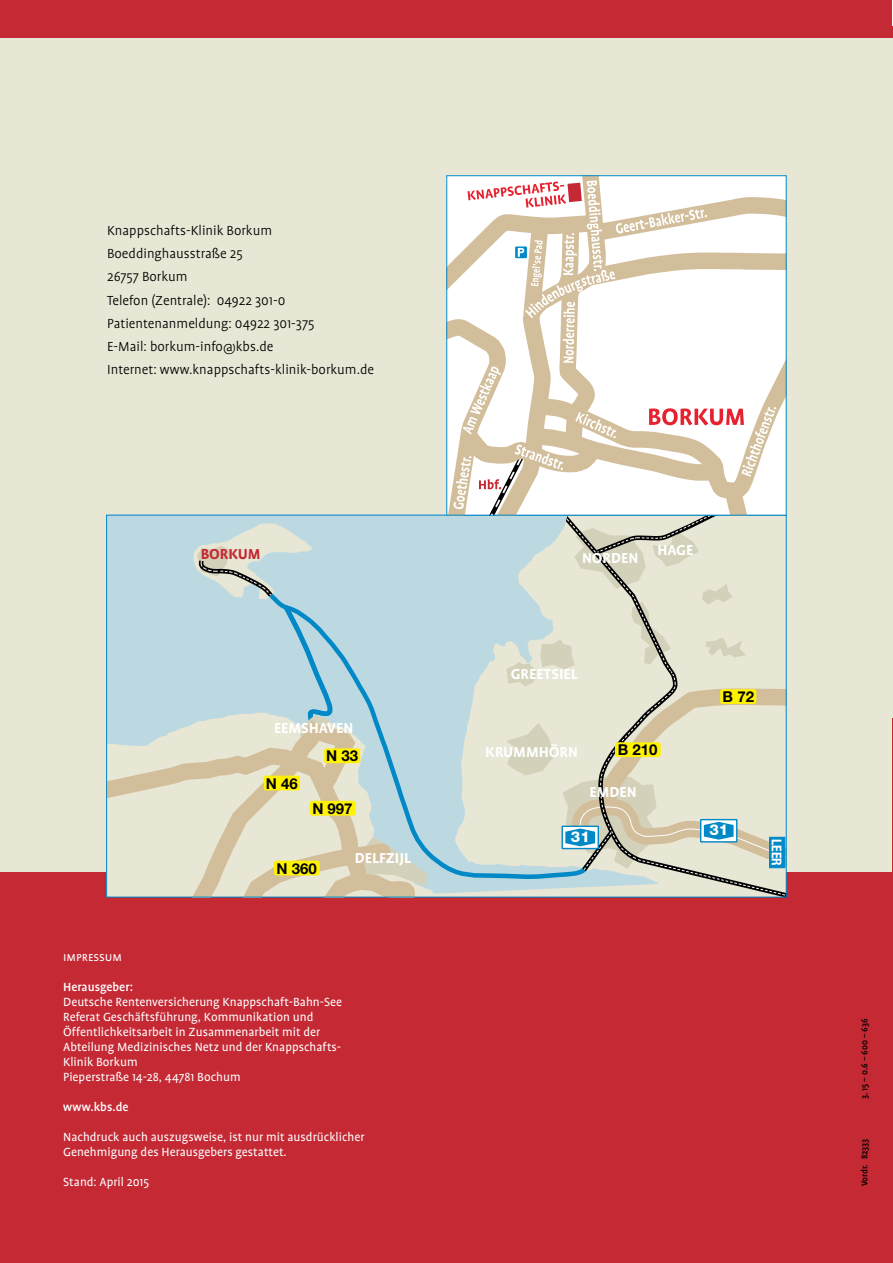
<style>
.page{position:relative;width:893px;height:1263px;background:#fff}
.page>*{position:absolute;margin:0;border:0;box-sizing:border-box;transform-origin:0 0}
.t1{font:700 16.5px "Profile";color:#fff}
.t2{font:700 16.5px "Profile";color:#c42934}
.t3{font:300 15px/23.2px "Profile";color:#000}
.t4{font:700 15px "Helvetica Neue";color:#000}
.t5{font:800 15px "Helvetica Neue";color:#fff}
.t6{font:13.5px/15px "Profile";color:#fff}
.t7{font:500 13.5px "Profile";color:#fff}
.t8{font:13.5px "Profile SC";color:#fff}
.t9{font:700 condensed 13.5px "Helvetica Neue";color:#fff}
.t10{font:500 9.75px "Profile";color:#000}
</style>
<div class="page">
<div style="left:0;top:719px;width:893px;height:544px;background:#c42934"></div>
<div style="left:0;top:15px;width:893px;height:857px;background:#e8e6d4"></div>
<div style="left:0;top:0;width:893px;height:38px;background:#c42934"></div>
<hr style="left:892px;top:719px;width:1px;height:165px;background:#e8e6d4">
<div style="left:427px;top:588px;width:19px;height:293px;background:#bcd9e2"></div>
<svg style="left:108px;top:523px;width:319px;height:372px"></svg>
<svg style="left:446px;top:177px;width:341px;height:720px"></svg>
<div style="left:446px;top:175px;width:341px;height:340px;border:1px solid #0088c7"></div>
<p class="t3" style="left:107px;top:219px;width:268px">Knappschafts-Klinik Borkum<br>Boeddinghausstraße 25<br>26757 Borkum<br>Telefon (Zentrale): 04922 301-0<br>Patientenanmeldung: 04922 301-375<br>E-Mail: borkum-info@kbs.de<br>Internet: www.knappschafts-klinik-borkum.de</p>
<p class="t2" style="left:201px;top:545px;width:62px">BORKUM</p>
<p class="t1" style="left:274px;top:719px;width:10px">EEMSHA</p>
<p class="t1" style="left:327px;top:719px;width:18px">VEN</p>
<p class="t4" style="left:326px;top:747px;width:33px">N 33</p>
<p class="t4" style="left:266px;top:774px;width:33px">N 46</p>
<p class="t4" style="left:312px;top:799px;width:42px">N 997</p>
<p class="t4" style="left:276px;top:859px;width:42px">N 360</p>
<p class="t1" style="left:355px;top:849px;width:57px">DELFZIJL</p>
<p class="t8" style="left:63px;top:950px;width:60px">impressum</p>
<p class="t7" style="left:63px;top:980px;width:71px">Herausgeber:</p>
<p class="t6" style="left:63px;top:994px;width:281px">Deutsche Rentenversicherung Knappschaft-Bahn-See Referat Geschäftsführung, Kommunikation und Öffentlichkeitsarbeit in Zusammenarbeit mit der Abteilung Medizinisches Netz und der Knappschafts-Klinik Borkum<br>Pieperstraße 14-28, 44781 Bochum</p>
<p class="t7" style="left:63px;top:1100px;width:67px">www.kbs.de</p>
<p class="t6" style="left:63px;top:1129px;width:303px">Nachdruck auch auszugsweise, ist nur mit ausdrücklicher<br>Genehmigung des Herausgebers gestattet.</p>
<p class="t6" style="left:63px;top:1174px;width:87px">Stand: April 2015</p>
<p class="t1" style="left:582px;top:549px;width:58px">NORDEN</p>
<p class="t1" style="left:657px;top:541px;width:37px">HAGE</p>
<p class="t1" style="left:511px;top:665px;width:68px">GREETSIEL</p>
<p class="t1" style="left:485px;top:743px;width:94px">KRUMMHÖRN</p>
<p class="t4" style="left:618px;top:740px;width:41px">B 210</p>
<p class="t1" style="left:589px;top:783px;width:49px">EMDEN</p>
<p class="t5" style="left:571px;top:828px;width:20px">31</p>
<p class="t4" style="left:723px;top:687px;width:33px">B 72</p>
<p class="t5" style="left:709px;top:821px;width:20px">31</p>
<p class="t9" style="left:788px;top:839px;width:28px;rotate:90deg">LEER</p>
<p class="t10" style="left:859px;top:1099px;width:82px;rotate:-90deg">3. 15 – 0.6 – 600 – 636</p>
<p class="t10" style="left:859px;top:1186px;width:50px;rotate:-90deg">Vordr. 82333</p>
</div>
